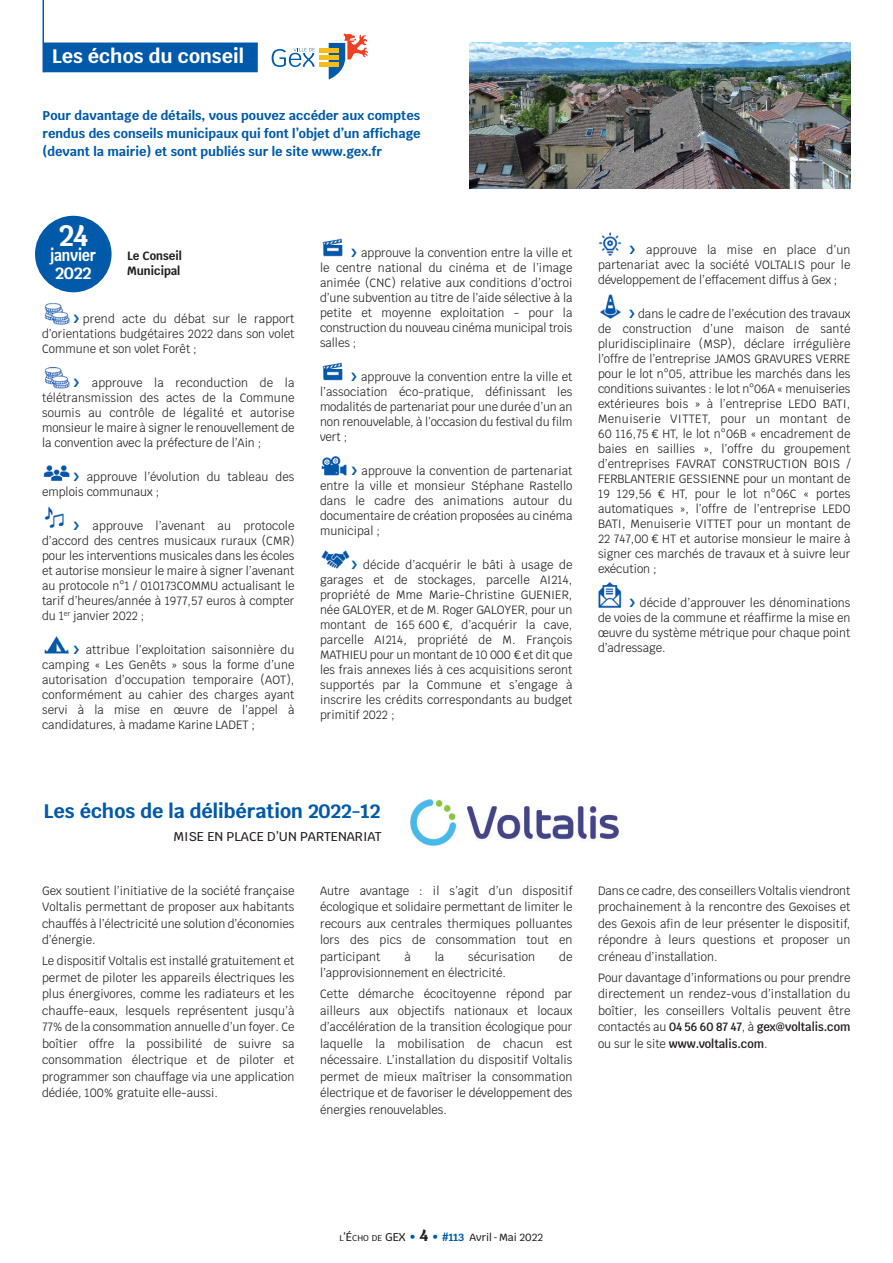
<style>
.page{position:relative;width:893px;height:1263px;background:#fff}
.page>*{position:absolute;margin:0;border:0;box-sizing:border-box;transform-origin:0 0}
.t1{font:700 30px "Krub";color:#fff;scale:.93 1}
.t2{font:700 19.5px "Krub";color:#0159a9}
.t3{font:700 19.5px "Krub";color:#fff}
.t4{font:700 16.5px/18px "Krub";letter-spacing:-.015em;color:#fff;scale:.85 1}
.t5{font:700 12.75px/18px "Krub";color:#0159a9;text-align:justify}
.t6{font:500 12.75px "Krub";color:#231f20}
.t7{font:12px/15px "Krub";color:#231f20;text-align:justify;scale:.95 1}
.t8{font:700 12px/15px "Krub";color:#231f20;scale:.95 1}
.t9{font:500 10.5px "Krub";color:#231f20}
.s1{font-weight:600}
.s2{font-size:8.4px}
.s3{font-size:11.25px}
.s4{font-size:11.25px;color:#0159a9}
.s5{font-weight:700;font-size:16.5px}
.s6{font-weight:700;font-size:12px;color:#0159a9}
.s7{font-weight:700;color:#0159a9}
</style>
<div class="page">
<img style="left:469px;top:43px;width:381px;height:145px">
<img style="left:410px;top:799px;width:208px;height:46px">
<img style="left:44px;top:303px;width:26px;height:22px">
<img style="left:44px;top:367px;width:26px;height:22px">
<img style="left:43px;top:465px;width:27px;height:16px">
<img style="left:44px;top:506px;width:20px;height:22px">
<img style="left:44px;top:636px;width:25px;height:18px">
<img style="left:322px;top:238px;width:21px;height:19px">
<img style="left:598px;top:582px;width:24px;height:26px">
<img style="left:598px;top:232px;width:24px;height:24px">
<img style="left:322px;top:362px;width:21px;height:19px">
<img style="left:321px;top:456px;width:26px;height:20px">
<img style="left:321px;top:550px;width:29px;height:19px">
<img style="left:600px;top:294px;width:21px;height:25px">
<div style="left:35px;top:216px;width:77px;height:76px;background:#0159a9;border-radius:50%"></div>
<div style="left:43px;top:43px;width:215px;height:29px;background:#0159a9"></div>
<hr style="left:43px;top:0;width:1px;height:72px;background:#0159a9">
<div style="left:319px;top:55px;width:19px;height:5px;background:#f5bd17"></div>
<hr style="left:319px;top:48px;width:19px;height:4px;background:#f5bd17">
<div style="left:319px;top:62px;width:19px;height:5px;background:#f5bd17"></div>
<svg style="left:272px;top:48px;width:43px;height:19px"></svg>
<svg style="left:329px;top:34px;width:39px;height:46px"></svg>
<h2 class="t3" style="left:52px;top:45px;width:194px">Les échos du conseil</h2>
<p class="t5" style="left:43px;top:107px;width:380px">Pour davantage de détails, vous pouvez accéder aux comptes rendus des conseils municipaux qui font l’objet d’un affichage (devant la mairie) et sont publiés sur le site www.gex.fr</p>
<h1 class="t1" style="left:59px;top:218px;width:33px">24</h1>
<h3 class="t4" style="left:51px;top:246px;width:55px">janvier<br>2022</h3>
<p class="t8" style="left:127px;top:249px;width:59px">Le Conseil<br>Municipal</p>
<p class="t7" style="left:42px;top:312px;width:267px;text-indent:41px">prend acte du débat sur le rapport d’orientations budgétaires 2022 dans son volet Commune et son volet Forêt ;</p>
<p class="t7" style="left:42px;top:376px;width:267px;text-indent:50px">approuve la reconduction de la télétransmission des actes de la Commune soumis au contrôle de légalité et autorise monsieur le maire à signer le renouvellement de la convention avec la préfecture de l’Ain ;</p>
<p class="t7" style="left:42px;top:470px;width:267px;text-indent:45px">approuve l’évolution du tableau des emplois communaux ;</p>
<p class="t7" style="left:42px;top:519px;width:267px;text-indent:51px">approuve l’avenant au protocole d’accord des centres musicaux ruraux (CMR) pour les interventions musicales dans les écoles et autorise monsieur le maire à signer l’avenant au protocole n°1 / 010173COMMU actualisant le tarif d’heures/année à 1977,57 euros à compter du 1<sup>er</sup> janvier 2022 ;</p>
<p class="t7" style="left:42px;top:643px;width:267px;text-indent:44px">attribue l’exploitation saisonnière du camping « Les Genêts » sous la forme d’une autorisation d’occupation temporaire (AOT), conformément au cahier des charges ayant servi à la mise en œuvre de l’appel à candidatures, à madame Karine LADET ;</p>
<p class="t7" style="left:320px;top:245px;width:267px;text-indent:41px">approuve la convention entre la ville et le centre national du cinéma et de l’image animée (CNC) relative aux conditions d’octroi d’une subvention au titre de l’aide sélective à la petite et moyenne exploitation - pour la construction du nouveau cinéma municipal trois salles ;</p>
<p class="t7" style="left:320px;top:369px;width:267px;text-indent:41px">approuve la convention entre la ville et l’association éco-pratique, définissant les modalités de partenariat pour une durée d’un an non renouvelable, à l’occasion du festival du film vert ;</p>
<p class="t7" style="left:320px;top:463px;width:267px;text-indent:42px">approuve la convention de partenariat entre la ville et monsieur Stéphane Rastello dans le cadre des animations autour du documentaire de création proposées au cinéma municipal ;</p>
<p class="t7" style="left:320px;top:557px;width:267px;text-indent:43px">décide d’acquérir le bâti à usage de garages et de stockages, parcelle AI214, propriété de Mme Marie-Christine GUENIER, née GALOYER, et de M. Roger GALOYER, pour un montant de 165 600 €, d’acquérir la cave, parcelle AI214, propriété de M. François MATHIEU pour un montant de 10 000 € et dit que les frais annexes liés à ces acquisitions seront supportés par la Commune et s’engage à inscrire les crédits correspondants au budget primitif 2022 ;</p>
<p class="t7" style="left:598px;top:242px;width:267px;text-indent:48px">approuve la mise en place d’un partenariat avec la société VOLTALIS pour le développement de l’effacement diffus à Gex ;</p>
<p class="t7" style="left:598px;top:306px;width:267px;text-indent:40px">dans le cadre de l’exécution des travaux de construction d’une maison de santé pluridisciplinaire (MSP), déclare irrégulière l’offre de l’entreprise JAMOS GRAVURES VERRE pour le lot n°05, attribue les marchés dans les conditions suivantes : le lot n°06A « menuiseries extérieures bois » à l’entreprise LEDO BATI, Menuiserie VITTET, pour un montant de 60 116,75 € HT, le lot n°06B « encadrement de baies en saillies », l’offre du groupement d’entreprises FAVRAT CONSTRUCTION BOIS / FERBLANTERIE GESSIENNE pour un montant de 19 129,56 € HT, pour le lot n°06C « portes automatiques », l’offre de l’entreprise LEDO BATI, Menuiserie VITTET pour un montant de 22 747,00 € HT et autorise monsieur le maire à signer ces marchés de travaux et à suivre leur exécution ;</p>
<p class="t7" style="left:598px;top:595px;width:267px;text-indent:42px">décide d’approuver les dénominations de voies de la commune et réaffirme la mise en œuvre du système métrique pour chaque point d’adressage.</p>
<h2 class="t2" style="left:44px;top:799px;width:338px">Les échos de la délibération 2022-12</h2>
<p class="t6" style="left:174px;top:829px;width:210px">MISE EN PLACE d’UN PARTENARIAT</p>
<p class="t7" style="left:42px;top:882px;width:267px;line-height:16.5px">Gex soutient l’initiative de la société française Voltalis permettant de proposer aux habitants chauffés à l’électricité une solution d’économies d’énergie.</p>
<p class="t7" style="left:42px;top:953px;width:267px;line-height:16.5px">Le dispositif Voltalis est installé gratuitement et permet de piloter les appareils électriques les plus énergivores, comme les radiateurs et les chauffe-eaux, lesquels représentent jusqu’à 77% de la consommation annuelle d’un foyer. Ce boîtier offre la possibilité de suivre sa consommation électrique et de piloter et programmer son chauffage via une application dédiée, 100% gratuite elle-aussi.</p>
<p class="t7" style="left:320px;top:882px;width:267px;line-height:16.5px">Autre avantage : il s’agit d’un dispositif écologique et solidaire permettant de limiter le recours aux centrales thermiques polluantes lors des pics de consommation tout en participant</p>
<p class="t7" style="left:404px;top:949px;width:8px">à</p>
<p class="t7" style="left:435px;top:949px;width:12px">la</p>
<p class="t7" style="left:468px;top:949px;width:72px">sécurisation</p>
<p class="t7" style="left:559px;top:949px;width:16px">de</p>
<p class="t7" style="left:320px;top:963px;width:267px;line-height:20.7px">l’approvisionnement en électricité.<br>Cette démarche écocitoyenne répond par</p>
<p class="t7" style="left:320px;top:1002px;width:267px;line-height:16.5px">ailleurs aux objectifs nationaux et locaux d’accélération de la transition écologique pour laquelle la mobilisation de chacun est nécessaire. L’installation du dispositif Voltalis permet de mieux maîtriser la consommation électrique et de favoriser le développement des énergies renouvelables.</p>
<p class="t7" style="left:598px;top:882px;width:267px;line-height:16.5px">Dans ce cadre, des conseillers Voltalis viendront prochainement à la rencontre des Gexoises et des Gexois afin de leur présenter le dispositif, répondre à leurs questions et proposer un créneau d’installation.</p>
<p class="t7" style="left:598px;top:969px;width:267px;line-height:16.5px">Pour davantage d’informations ou pour prendre directement un rendez-vous d’installation du boîtier, les conseillers Voltalis peuvent être contactés au <span class="s1">04 56 60 87 47</span>, à <span class="s1">gex@voltalis.com </span>ou sur le site <span class="s1">www.voltalis.com</span>.</p>
<p class="t9" style="left:339px;top:1231px;width:205px"><span class="s2">L</span><span class="s3">’É</span><span class="s2">CHO dE</span> <span class="s3">GEX</span> <span class="s4">•</span> <span class="s5">4</span> <span class="s4">•</span> <span class="s6">#</span><span class="s7">113</span> Avril - Mai 2022</p>
</div>
